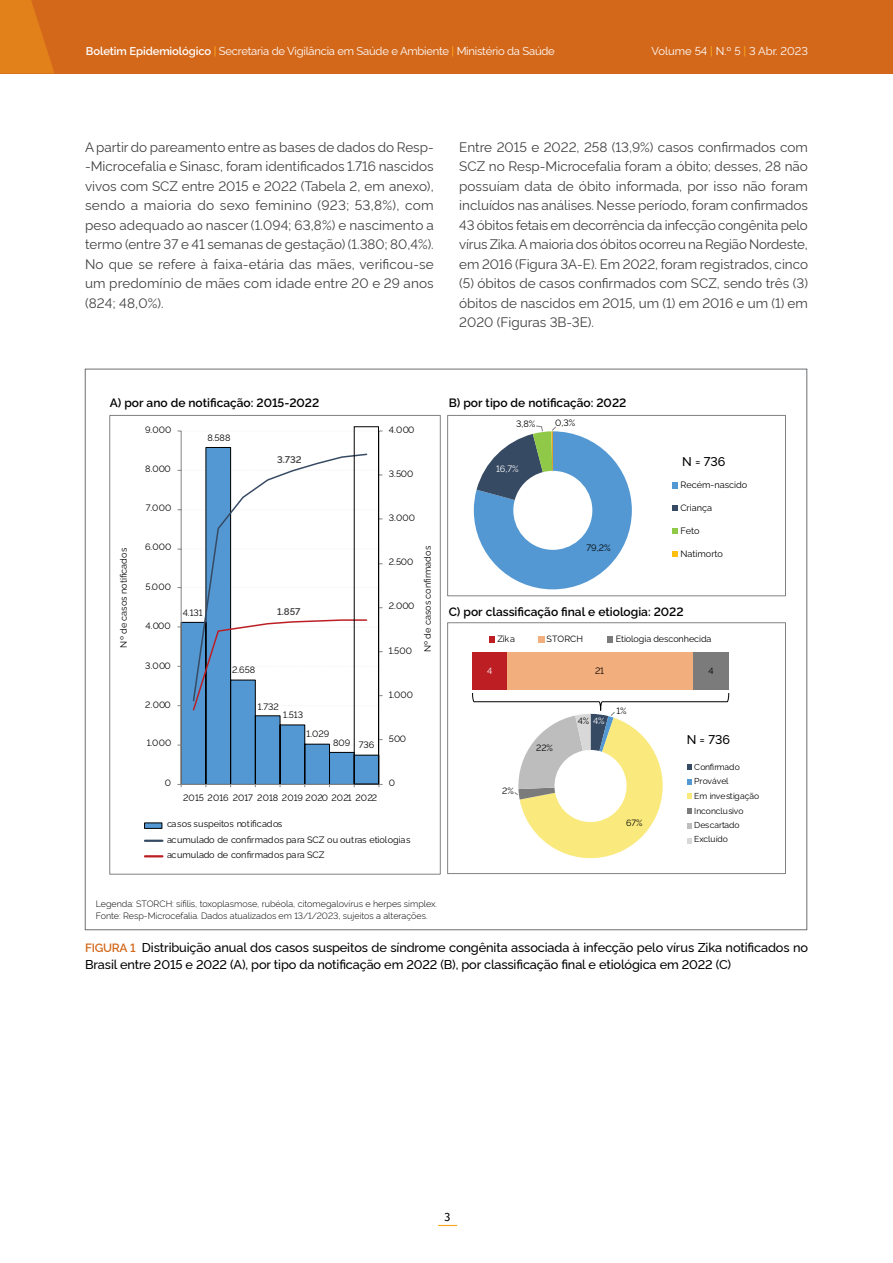
<style>
.page{position:relative;width:893px;height:1263px;background:#fff}
.page>*{position:absolute;margin:0;border:0;box-sizing:border-box;transform-origin:0 0}
.Texto_miolo{font:13.5px/19.5px "Rawline";color:#414042;text-align:justify}
.Titulo_tabela_quadro{font:500 12.75px/16.5px "Rawline";letter-spacing:-.01em;color:#000}
.t1{font:500 12.6px "Rawline";color:#000001}
.t2{font:600 12px "Rawline";color:#000}
.t3{font:12px "Fira Sans";color:#000}
.t4{font:11.25px "Rawline";letter-spacing:-.02em;color:#fff}
.t5{font:11.25px "Rawline";color:#fff}
.Texto_miolo-2{font:600 9.75px "Rawline";color:#414042}
.t6{font:9.15px/15.6px "Rawline";color:#000001}
.t7{font:9.15px "Rawline";color:#fff}
.Fonte{font:300 9px "Rawline";color:#000}
.t8{font:9px "Rawline";letter-spacing:-.005em;color:#000001}
.t9{font:9px "Rawline";color:#000}
.t10{font:9px "Rawline";color:#fff}
.t11{font:8.55px/14.5px "Rawline";color:#000001}
.s1{font-weight:600}
.s2{font-weight:500;color:#faa61a}
.s3{color:#fff}
.s4{font-weight:600;font-size:12px;color:#d3681b}
</style>
<div class="page">
<div style="left:0;top:0;width:893px;height:74px;background:#d3681b"></div>
<svg style="left:438px;top:1225px;width:19px;height:1px"></svg>
<svg style="left:0;top:0;width:54px;height:74px"></svg>
<svg style="left:110px;top:415px;width:676px;height:459px"></svg>
<div style="left:354px;top:427px;width:25px;height:357px;border:1px solid #000"></div>
<svg style="left:472px;top:425px;width:257px;height:442px"></svg>
<p class="t4" style="left:86px;top:42px;width:470px"><span class="s1">Boletim Epidemiológico</span> <span class="s2">|</span> Secretaria de Vigilância em Saúde e Ambiente <span class="s2">|</span> Ministério da Saúde</p>
<p class="t5" style="left:651px;top:43px;width:158px">Volume 54 <span class="s2">|</span> N.º 5 <span class="s2">|</span> 3 Abr. 2023</p>
<p class="Texto_miolo" style="left:85px;top:136px;width:350px">A partir do pareamento entre as bases de dados do Resp--Microcefalia e Sinasc, foram identificados 1.716 nascidos vivos com SCZ entre 2015 e 2022 (Tabela 2, em anexo), sendo a maioria do sexo feminino (923; 53,8%), com peso adequado ao nascer (1.094; 63,8%) e nascimento a termo (entre 37 e 41 semanas de gestação) (1.380; 80,4%).<br>No que se refere à faixa-etária das mães, verificou-se um predomínio de mães com idade entre 20 e 29 anos (824; 48,0%).</p>
<p class="Texto_miolo" style="left:459px;top:136px;width:350px">Entre 2015 e 2022, 258 (13,9%) casos confirmados com SCZ no Resp-Microcefalia foram a óbito; desses, 28 não possuíam data de óbito informada, por isso não foram incluídos nas análises. Nesse período, foram confirmados 43 óbitos fetais em decorrência da infecção congênita pelo vírus Zika. A maioria dos óbitos ocorreu na Região Nordeste, em 2016 (Figura 3A-E). Em 2022, foram registrados, cinco (5) óbitos de casos confirmados com SCZ, sendo três (3) óbitos de nascidos em 2015, um (1) em 2016 e um (1) em 2020 (Figuras 3B-3E).</p>
<p class="t2" style="left:110px;top:394px;width:211px">A) por ano de notificação: 2015-2022</p>
<p class="t2" style="left:449px;top:394px;width:179px">B) por tipo de notificação: 2022</p>
<p class="t6" style="left:115px;top:647px;width:101px;rotate:-90deg">Nº de casos notificados</p>
<p class="t6" style="left:145px;top:421px;width:28px">9.000</p>
<p class="t6" style="left:145px;top:460px;width:27px">8.000</p>
<p class="t6" style="left:146px;top:499px;width:27px">7.000</p>
<p class="t6" style="left:145px;top:538px;width:28px">6.000</p>
<p class="t6" style="left:207px;top:429px;width:25px">8.588</p>
<p class="Texto_miolo-2" style="left:277px;top:452px;width:26px">3.732</p>
<p class="t6" style="left:146px;top:578px;width:27px">5.000</p>
<p class="t6" style="left:145px;top:617px;width:27px">4.000</p>
<p class="t6" style="left:183px;top:603px;width:21px">4.131</p>
<p class="t6" style="left:145px;top:657px;width:27px">3.000</p>
<p class="t6" style="left:145px;top:696px;width:27px">2.000</p>
<p class="t6" style="left:147px;top:734px;width:26px">1.000</p>
<p class="t6" style="left:232px;top:661px;width:25px">2.658</p>
<p class="Texto_miolo-2" style="left:277px;top:604px;width:25px">1.857</p>
<p class="t6" style="left:258px;top:698px;width:22px">1.732</p>
<p class="t6" style="left:283px;top:706px;width:21px">1.513</p>
<p class="t6" style="left:307px;top:725px;width:24px">1.029</p>
<p class="t6" style="left:333px;top:735px;width:43px">809 736</p>
<p class="t6" style="left:389px;top:421px;width:27px">4.000</p>
<p class="t6" style="left:389px;top:465px;width:26px">3.500</p>
<p class="t6" style="left:389px;top:509px;width:28px">3.000</p>
<p class="t6" style="left:389px;top:553px;width:26px">2.500</p>
<p class="t6" style="left:389px;top:597px;width:27px">2.000</p>
<p class="t6" style="left:389px;top:642px;width:25px">1.500</p>
<p class="t6" style="left:419px;top:652px;width:108px;rotate:-90deg">Nº de casos confirmados</p>
<p class="t6" style="left:389px;top:686px;width:26px">1.000</p>
<p class="t6" style="left:389px;top:730px;width:19px">500</p>
<p class="t6" style="left:165px;top:774px;width:8px">0</p>
<p class="t6" style="left:183px;top:789px;width:196px">2015 2016 2017 2018 2019 2020 2021 2022</p>
<p class="t6" style="left:389px;top:774px;width:8px">0</p>
<p class="t6" style="left:167px;top:815px;width:245px">casos suspeitos notificados<br>acumulado de confirmados para SCZ ou outras etiologias acumulado de confirmados para SCZ</p>
<p class="t6" style="left:516px;top:415px;width:21px">3,8%</p>
<p class="t6" style="left:555px;top:414px;width:22px">0,3%</p>
<p class="t7" style="left:496px;top:462px;width:24px">16,7%</p>
<p class="t6" style="left:586px;top:539px;width:26px">79,2%</p>
<p class="t1" style="left:682px;top:452px;width:45px">N = 736</p>
<p class="t6" style="left:680px;top:476px;width:68px">Recém-nascido</p>
<p class="t6" style="left:680px;top:499px;width:33px">Criança</p>
<p class="t6" style="left:680px;top:522px;width:21px">Feto</p>
<p class="t6" style="left:680px;top:545px;width:44px">Natimorto</p>
<p class="t2" style="left:449px;top:602px;width:236px">C) por classificação final e etiologia: 2022</p>
<p class="t8" style="left:497px;top:631px;width:19px">Zika</p>
<p class="t8" style="left:547px;top:631px;width:38px">STORCH</p>
<p class="t8" style="left:616px;top:631px;width:97px">Etiologia desconhecida</p>
<p class="t10" style="left:487px;top:664px;width:7px">4</p>
<p class="t6" style="left:595px;top:662px;width:10px">21</p>
<p class="t8" style="left:708px;top:664px;width:7px">4</p>
<p class="t9" style="left:502px;top:783px;width:13px">2%</p>
<p class="t8" style="left:536px;top:740px;width:18px">22%</p>
<p class="t8" style="left:578px;top:713px;width:28px">4% <span class="s3">4%</span></p>
<p class="t8" style="left:616px;top:704px;width:12px">1%</p>
<p class="t8" style="left:626px;top:816px;width:18px">67%</p>
<p class="t1" style="left:687px;top:730px;width:45px">N = 736</p>
<p class="t11" style="left:694px;top:759px;width:67px">Confirmado<br>Provável<br>Em investigação<br>Inconclusivo<br>Descartado<br>Excluído</p>
<p class="Fonte" style="left:96px;top:897px;width:343px">Legenda: STORCH: sífilis, toxoplasmose, rubéola, citomegalovírus e herpes simplex.</p>
<p class="Fonte" style="left:96px;top:909px;width:334px">Fonte: Resp-Microcefalia. Dados atualizados em 13/1/2023, sujeitos a alterações.</p>
<p class="Titulo_tabela_quadro" style="left:85px;top:938px;width:725px"><span class="s4">FIGURA 1</span> Distribuição anual dos casos suspeitos de síndrome congênita associada à infecção pelo vírus Zika notificados no<br>Brasil entre 2015 e 2022 (A), por tipo da notificação em 2022 (B), por classificação final e etiológica em 2022 (C)</p>
<p class="t3" style="left:445px;top:1207px;width:7px">3</p>
</div>
